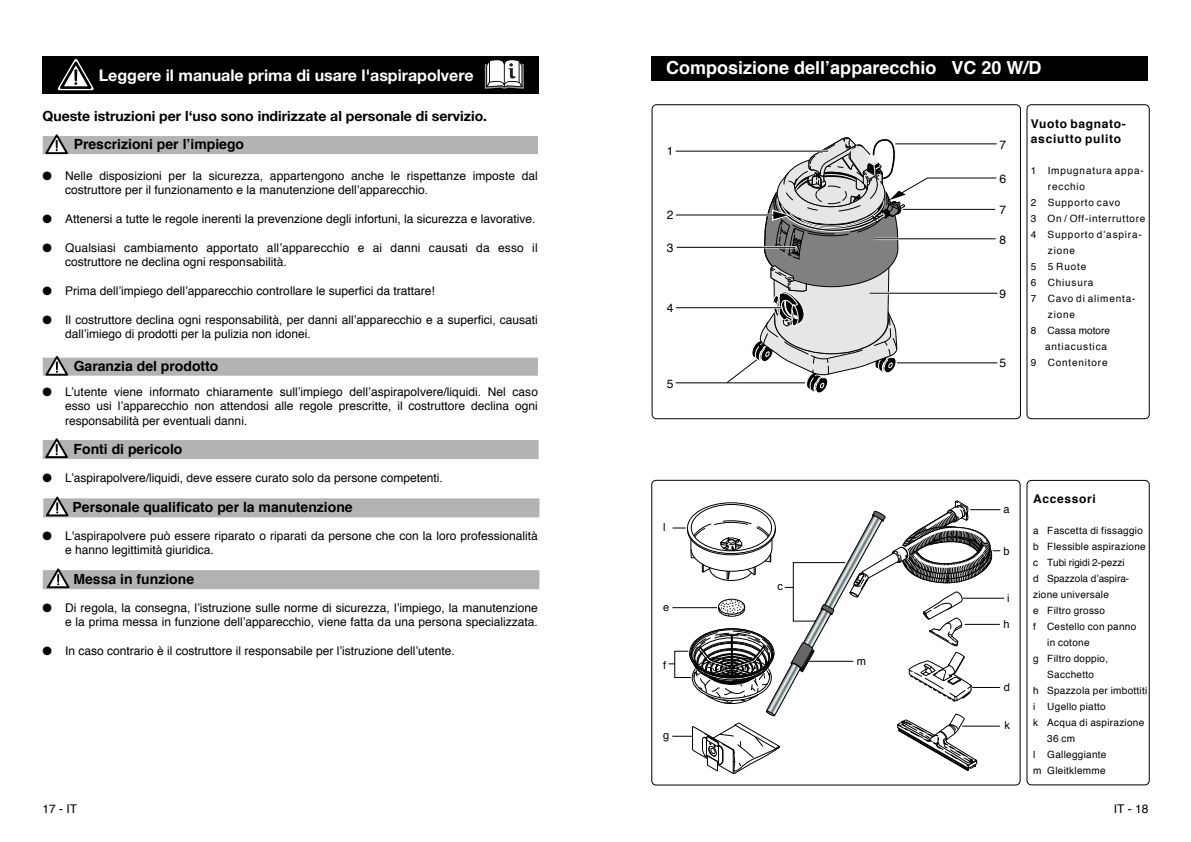
<style>
.page{position:relative;width:1191px;height:842px;background:#fff}
.page>*{position:absolute;margin:0;border:0;box-sizing:border-box;transform-origin:0 0}
.t1{font:700 18px "Helvetica";color:#fff}
.t2{font:700 16px "Helvetica Neue";color:#fff}
.t3{font:700 14px "Helvetica";color:#000}
.t4{font:700 14px "Helvetica Neue";color:#000}
.t5{font:12px/14.4px "Helvetica";color:#000}
.t6{font:700 12px/15px "Helvetica";letter-spacing:.055em;color:#000}
.t7{font:11px "Helvetica";color:#000}
.t8{font:10px "Helvetica";letter-spacing:.03em;color:#000}
.t9{font:10px "Helvetica";letter-spacing:.085em;color:#000}
.t10{font:10px "Helvetica";color:#000}
.t11{font:10px "Helvetica";letter-spacing:.075em;color:#000}
.t12{font:10px "Helvetica";letter-spacing:.005em;color:#000}
</style>
<div class="page">
<div style="left:43px;top:56px;width:496px;height:38px;background:#000"></div>
<svg style="left:57px;top:59px;width:37px;height:31px"></svg>
<svg style="left:484px;top:60px;width:40px;height:29px"></svg>
<div style="left:43px;top:136px;width:495px;height:18px;background:#b3b3b3"></div>
<svg style="left:45px;top:134px;width:23px;height:20px"></svg>
<div style="left:43px;top:358px;width:495px;height:18px;background:#b3b3b3"></div>
<svg style="left:45px;top:356px;width:23px;height:20px"></svg>
<div style="left:43px;top:440px;width:495px;height:19px;background:#b3b3b3"></div>
<svg style="left:45px;top:438px;width:23px;height:20px"></svg>
<div style="left:43px;top:498px;width:496px;height:19px;background:#b3b3b3"></div>
<svg style="left:45px;top:496px;width:24px;height:20px"></svg>
<div style="left:43px;top:570px;width:496px;height:19px;background:#b3b3b3"></div>
<svg style="left:46px;top:568px;width:23px;height:20px"></svg>
<div style="left:651px;top:56px;width:497px;height:25px;background:#000"></div>
<hr style="left:963px;top:598px;width:41px;height:1px;background:#000">
<svg style="left:668px;top:137px;width:332px;height:637px"></svg>
<div style="left:1026px;top:104px;width:123px;height:315px;border:1px solid #000;border-radius:4px"></div>
<div style="left:1026px;top:480px;width:123px;height:305px;border:1px solid #000;border-radius:4px"></div>
<h2 class="t2" style="left:99px;top:61px;width:376px">Leggere il manuale prima di usare l'aspirapolvere</h2>
<p class="t4" style="left:42px;top:103px;width:446px">Queste istruzioni per l‘uso sono indirizzate al personale di servizio.</p>
<p class="t3" style="left:74px;top:133px;width:172px">Prescrizioni per l’impiego</p>
<p class="t5" style="left:65px;top:169px;width:474px;text-indent:-23px">● Nelle disposizioni per la sicurezza, appartengono anche le rispettanze imposte dal costruttore per il funzionamento e la manutenzione dell’apparecchio.</p>
<p class="t5" style="left:42px;top:212px;width:494px">● Attenersi a tutte le regole inerenti la prevenzione degli infortuni, la sicurezza e lavorative.</p>
<p class="t5" style="left:65px;top:241px;width:474px;text-indent:-23px">● Qualsiasi cambiamento apportato all’apparecchio e ai danni causati da esso il costruttore ne declina ogni responsabilità.</p>
<p class="t5" style="left:42px;top:284px;width:394px">● Prima dell’impiego dell’apparecchio controllare le superfici da trattare!</p>
<p class="t5" style="left:65px;top:313px;width:474px;text-indent:-23px">● Il costruttore declina ogni responsabilità, per danni all’apparecchio e a superfici, causati dall’imiego di prodotti per la pulizia non idonei.</p>
<p class="t3" style="left:74px;top:355px;width:146px">Garanzia del prodotto</p>
<p class="t5" style="left:65px;top:385px;width:474px;text-align:justify;text-indent:-23px">● L’utente viene informato chiaramente sull’impiego dell’aspirapolvere/liquidi. Nel caso esso usi l’apparecchio non attendosi alle regole prescritte, il costruttore declina ogni responsabilità per eventuali danni.</p>
<p class="t3" style="left:74px;top:437px;width:110px">Fonti di pericolo</p>
<p class="t5" style="left:42px;top:471px;width:402px">● L’aspirapolvere/liquidi, deve essere curato solo da persone competenti.</p>
<p class="t3" style="left:73px;top:496px;width:282px">Personale qualificato per la manutenzione</p>
<p class="t5" style="left:65px;top:529px;width:474px;text-indent:-23px">● L'aspirapolvere può essere riparato o riparati da persone che con la loro professionalità e hanno legittimità giuridica.</p>
<p class="t3" style="left:74px;top:567px;width:122px">Messa in funzione</p>
<p class="t5" style="left:42px;top:601px;width:497px;text-align:right">● Di regola, la consegna, l’istruzione sulle norme di sicurezza, l’impiego, la manutenzione e la prima messa in funzione dell’apparecchio, viene fatta da una persona specializzata.</p>
<p class="t5" style="left:42px;top:644px;width:414px">● In caso contrario è il costruttore il responsabile per l’istruzione dell’utente.</p>
<h1 class="t1" style="left:666px;top:53px;width:377px">Composizione dell’apparecchio VC 20 W/D</h1>
<p class="t5" style="left:667px;top:144px;width:8px">1</p>
<p class="t5" style="left:667px;top:208px;width:8px">2</p>
<p class="t5" style="left:667px;top:240px;width:8px">3</p>
<p class="t5" style="left:667px;top:301px;width:8px">4</p>
<p class="t5" style="left:667px;top:377px;width:8px">5</p>
<p class="t7" style="left:663px;top:519px;width:4px">l</p>
<p class="t7" style="left:663px;top:598px;width:8px">e</p>
<p class="t7" style="left:663px;top:656px;width:5px">f</p>
<p class="t7" style="left:663px;top:727px;width:8px">g</p>
<p class="t7" style="left:777px;top:578px;width:7px">c</p>
<p class="t7" style="left:857px;top:652px;width:11px">m</p>
<p class="t5" style="left:999px;top:138px;width:8px">7</p>
<p class="t5" style="left:999px;top:172px;width:8px">6</p>
<p class="t5" style="left:999px;top:203px;width:8px">7</p>
<p class="t5" style="left:999px;top:233px;width:8px">8</p>
<p class="t5" style="left:999px;top:287px;width:8px">9</p>
<p class="t5" style="left:999px;top:356px;width:8px">5</p>
<p class="t6" style="left:1031px;top:116px;width:96px">Vuoto bagnato&shy;asciutto pulito</p>
<p class="t9" style="left:1031px;top:163px;width:114px">1 Impugnatura appa-</p>
<p class="t9" style="left:1048px;top:179px;width:39px">recchio</p>
<p class="t9" style="left:1031px;top:195px;width:91px">2 Supporto cavo</p>
<p class="t11" style="left:1031px;top:211px;width:116px">3 On / Off-interruttore</p>
<p class="t9" style="left:1031px;top:227px;width:112px">4 Supporto d’aspira-</p>
<p class="t8" style="left:1048px;top:243px;width:29px">zione</p>
<p class="t8" style="left:1031px;top:259px;width:57px">5 5 Ruote</p>
<p class="t9" style="left:1031px;top:275px;width:64px">6 Chiusura</p>
<p class="t9" style="left:1031px;top:291px;width:106px">7 Cavo di alimenta-</p>
<p class="t8" style="left:1048px;top:307px;width:29px">zione</p>
<p class="t10" style="left:1031px;top:323px;width:80px">8 Cassa motore</p>
<p class="t9" style="left:1045px;top:339px;width:63px">antiacustica</p>
<p class="t9" style="left:1031px;top:355px;width:78px">9 Contenitore</p>
<p class="t7" style="left:1003px;top:500px;width:8px">a</p>
<p class="t7" style="left:1003px;top:543px;width:8px">b</p>
<p class="t7" style="left:1007px;top:589px;width:4px">i</p>
<p class="t7" style="left:1003px;top:615px;width:8px">h</p>
<p class="t7" style="left:1003px;top:678px;width:8px">d</p>
<p class="t7" style="left:1004px;top:717px;width:7px">k</p>
<p class="t6" style="left:1033px;top:492px;width:64px">Accessori</p>
<p class="t8" style="left:1033px;top:523px;width:111px">a Fascetta di fissaggio</p>
<p class="t8" style="left:1033px;top:539px;width:114px">b Flessible aspirazione</p>
<p class="t12" style="left:1033px;top:555px;width:93px">c Tubi rigidi 2-pezzi</p>
<p class="t10" style="left:1033px;top:571px;width:98px">d Spazzola d’aspira-</p>
<p class="t8" style="left:1033px;top:587px;width:77px">zione universale</p>
<p class="t8" style="left:1033px;top:603px;width:73px">e Filtro grosso</p>
<p class="t8" style="left:1033px;top:619px;width:105px">f Cestello con panno</p>
<p class="t8" style="left:1047px;top:635px;width:44px">in cotone</p>
<p class="t8" style="left:1033px;top:651px;width:77px">g Filtro doppio,</p>
<p class="t8" style="left:1047px;top:667px;width:48px">Sacchetto</p>
<p class="t8" style="left:1033px;top:683px;width:116px">h Spazzola per imbottiti</p>
<p class="t8" style="left:1033px;top:699px;width:74px">i Ugello piatto</p>
<p class="t8" style="left:1033px;top:715px;width:113px">k Acqua di aspirazione</p>
<p class="t8" style="left:1047px;top:731px;width:29px">36 cm</p>
<p class="t8" style="left:1033px;top:747px;width:75px">l Galleggiante</p>
<p class="t8" style="left:1033px;top:763px;width:74px">m Gleitklemme</p>
<p class="t5" style="left:43px;top:802px;width:36px">17 - IT</p>
<p class="t5" style="left:1114px;top:802px;width:36px">IT - 18</p>
</div>
